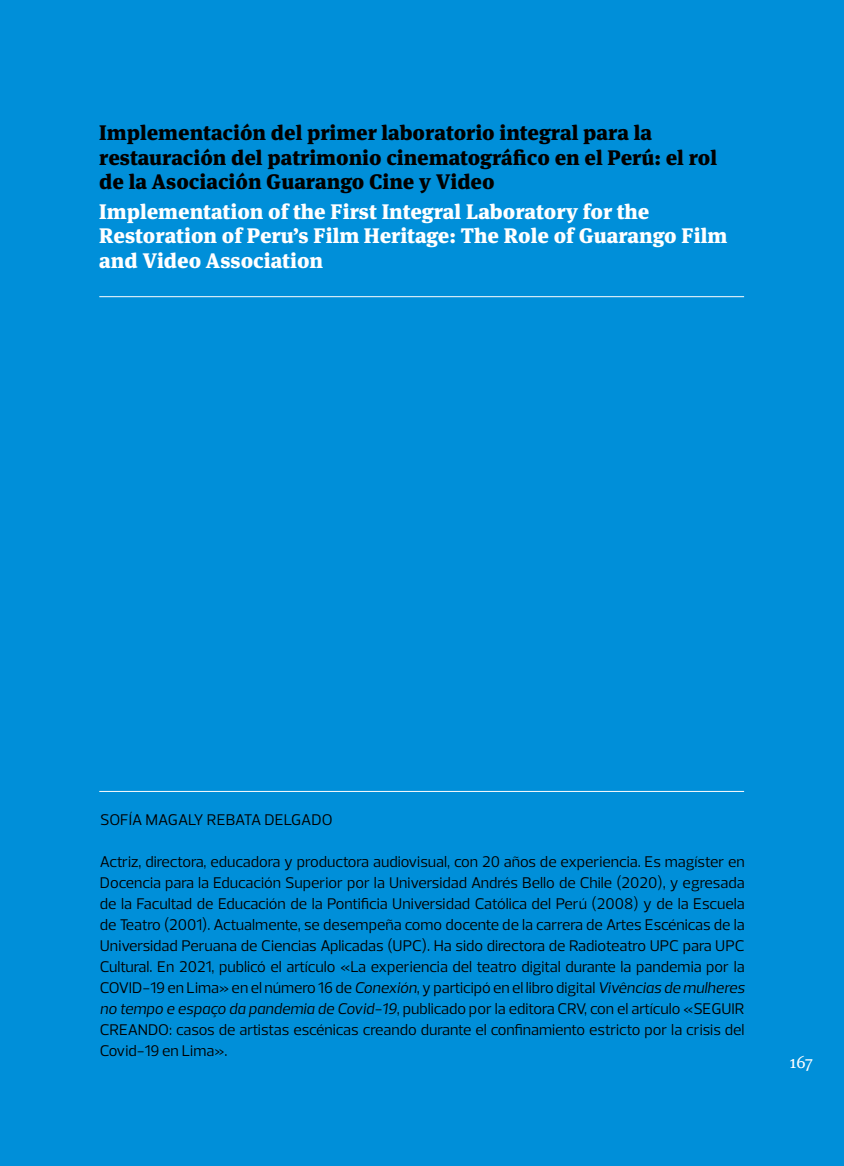
<style>
.page{position:relative;width:844px;height:1166px;background:#fff}
.page>*{position:absolute;margin:0;border:0;box-sizing:border-box;transform-origin:0 0}
.t1{font:900 21px/24.5px "Meta Serif OT";color:#000}
.t2{font:900 21px/24.5px "Meta Serif OT";color:#fff}
.t3{font:17.5px "Meta Serif OT";color:#fff}
.t4{font:15.75px/21px "Prelo";color:#000;text-align:justify}
.s1{font-style:italic}
</style>
<div class="page">
<div style="left:0;top:0;width:843px;height:1166px;background:#008fd9"></div>
<hr style="left:99px;top:791px;width:644px;height:1px;background:#fff">
<hr style="left:99px;top:296px;width:644px;height:1px;background:#fff">
<h1 class="t1" style="left:99px;top:120px;width:619px">Implementación del primer laboratorio integral para la restauración del patrimonio cinematográfico en el Perú: el rol de la Asociación Guarango Cine y Video</h1>
<h1 class="t2" style="left:99px;top:199px;width:629px">Implementation of the First Integral Laboratory for the<br>Restoration of Peru’s Film Heritage: The Role of Guarango Film and Video Association</h1>
<p class="t4" style="left:100px;top:809px;width:234px">SOFÍA MAGALY REBATA DELGADO</p>
<p class="t4" style="left:100px;top:851px;width:646px">Actriz, directora, educadora y productora audiovisual, con 20 años de experiencia. Es magíster en Docencia para la Educación Superior por la Universidad Andrés Bello de Chile (2020), y egresada de la Facultad de Educación de la Pontificia Universidad Católica del Perú (2008) y de la Escuela de Teatro (2001). Actualmente, se desempeña como docente de la carrera de Artes Escénicas de la Universidad Peruana de Ciencias Aplicadas (UPC). Ha sido directora de Radioteatro UPC para UPC Cultural. En 2021, publicó el artículo «La experiencia del teatro digital durante la pandemia por la COVID-19 en Lima» en el número 16 de <span class="s1">Conexión</span>, y participó en el libro digital <span class="s1">Vivências de mulheres no tempo e espaço da pandemia de Covid-19</span>, publicado por la editora CRV, con el artículo «SEGUIR CREANDO: casos de artistas escénicas creando durante el confinamiento estricto por la crisis del Covid-19 en Lima».</p>
<p class="t3" style="left:789px;top:1050px;width:25px">167</p>
</div>
